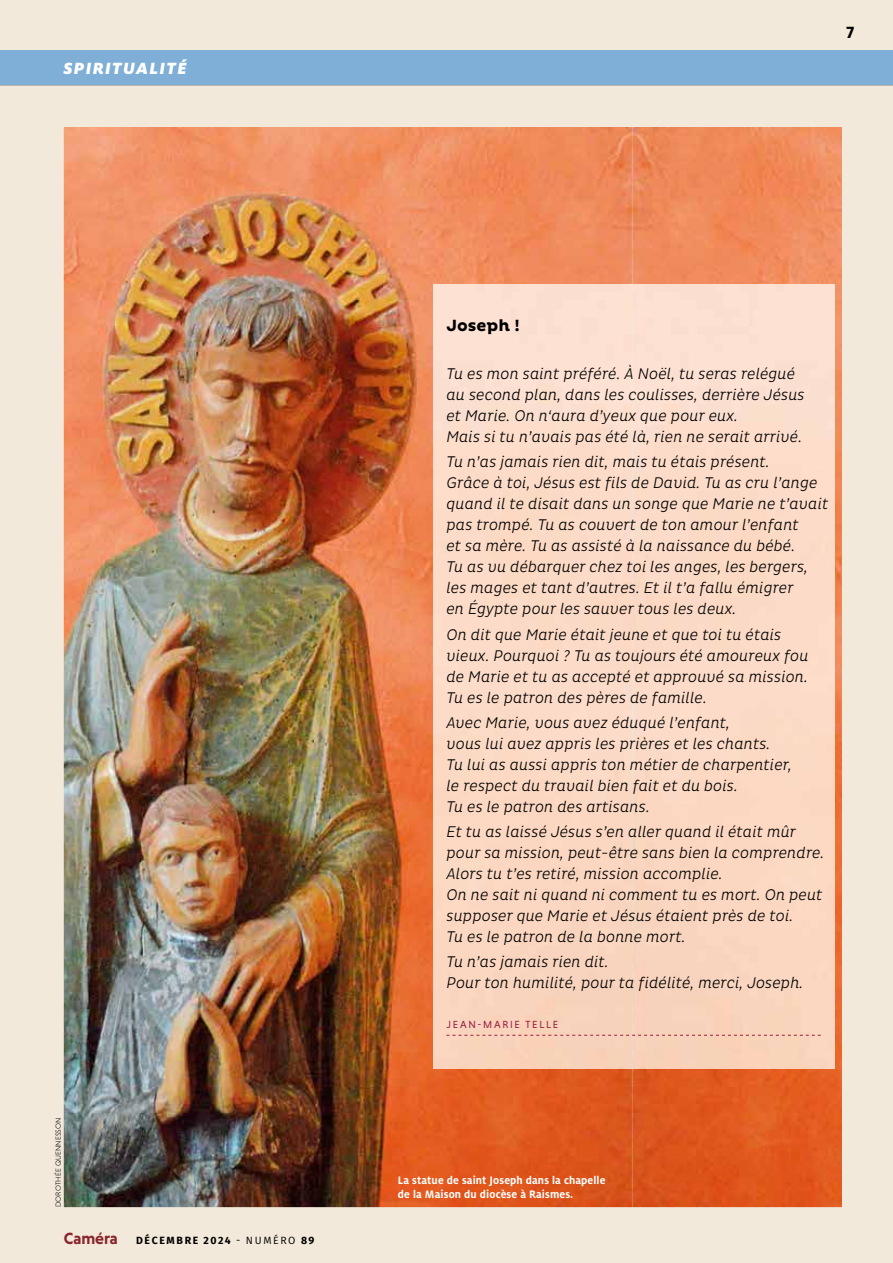
<style>
.page{position:relative;width:893px;height:1263px;background:#f3e9db}
.page>*{position:absolute;margin:0;border:0;box-sizing:border-box;transform-origin:0 0}
.t1{font:italic 900 18px "Milo OT";letter-spacing:.07em;color:#fff}
.t2{font:700 16.5px "Pluto";color:#000}
.t3{font:700 16.5px "Pluto Cond";color:#000}
.t4{font:italic 300 15.75px/21px "Pluto Cond";letter-spacing:.01em;color:#000}
.t5{font:700 12px/14.2px "Milo OT";letter-spacing:.01em;color:#fff;scale:.95 1}
.t6{font:700 10.5px "Fira Sans";letter-spacing:.16em;color:#000}
.t7{font:10.5px "Niveau Grotesk";letter-spacing:.165em;color:#9a1f45}
.t8{font:300 7.5px "Niveau Grotesk";letter-spacing:.015em;color:#000}
.s1{font-family:"Niveau Grotesk";font-size:16.5px;color:#89252b}
.s2{font-weight:400}
</style>
<div class="page">
<hr style="left:0;top:85px;width:893px;height:1px;background:#878787">
<div style="left:0;top:50px;width:893px;height:34px;background:#7fafd6"></div>
<img style="left:64px;top:127px;width:778px;height:1080px">
<img style="left:434px;top:284px;width:401px;height:785px">
<svg style="left:446px;top:1035px;width:375px;height:1px"></svg>
<p class="t1" style="left:64px;top:58px;width:125px">SPIRITUALITÉ</p>
<p class="t3" style="left:846px;top:23px;width:10px">7</p>
<p class="t8" style="left:54px;top:1207px;width:91px;rotate:-90deg">DOROTHÉE QUENNESSON</p>
<p class="t6" style="left:64px;top:1231px;width:252px"><span class="s1">Caméra</span> DÉCEMBRE 2024 <span class="s2">- NUMÉRO</span> 89</p>
<p class="t2" style="left:446px;top:316px;width:75px">Joseph !</p>
<p class="t4" style="left:446px;top:363px;width:360px">Tu es mon saint préféré. À Noël, tu seras relégué au second plan, dans les coulisses, derrière Jésus et Marie. On n‘aura d’yeux que pour eux.<br>Mais si tu n’avais pas été là, rien ne serait arrivé.</p>
<p class="t4" style="left:446px;top:452px;width:383px">Tu n’as jamais rien dit, mais tu étais présent.<br>Grâce à toi, Jésus est fils de David. Tu as cru l’ange quand il te disait dans un songe que Marie ne t’avait pas trompé. Tu as couvert de ton amour l’enfant<br>et sa mère. Tu as assisté à la naissance du bébé.<br>Tu as vu débarquer chez toi les anges, les bergers, les mages et tant d’autres. Et il t’a fallu émigrer<br>en Égypte pour les sauver tous les deux.</p>
<p class="t4" style="left:446px;top:624px;width:363px">On dit que Marie était jeune et que toi tu étais vieux. Pourquoi ? Tu as toujours été amoureux fou de Marie et tu as accepté et approuvé sa mission.<br>Tu es le patron des pères de famille.</p>
<p class="t4" style="left:446px;top:712px;width:347px">Avec Marie, vous avez éduqué l’enfant,<br>vous lui avez appris les prières et les chants.<br>Tu lui as aussi appris ton métier de charpentier, le respect du travail bien fait et du bois.<br>Tu es le patron des artisans.</p>
<p class="t4" style="left:446px;top:821px;width:379px">Et tu as laissé Jésus s’en aller quand il était mûr pour sa mission, peut-être sans bien la comprendre.<br>Alors tu t’es retiré, mission accomplie.<br>On ne sait ni quand ni comment tu es mort. On peut supposer que Marie et Jésus étaient près de toi.<br>Tu es le patron de la bonne mort.</p>
<p class="t4" style="left:446px;top:951px;width:358px">Tu n’as jamais rien dit.<br>Pour ton humilité, pour ta fidélité, merci, Joseph.</p>
<p class="t7" style="left:447px;top:1018px;width:113px">JEAN-MARIE TELLE</p>
<p class="t5" style="left:398px;top:1173px;width:220px">La statue de saint Joseph dans la chapelle de la Maison du diocèse à Raismes.</p>
</div>
